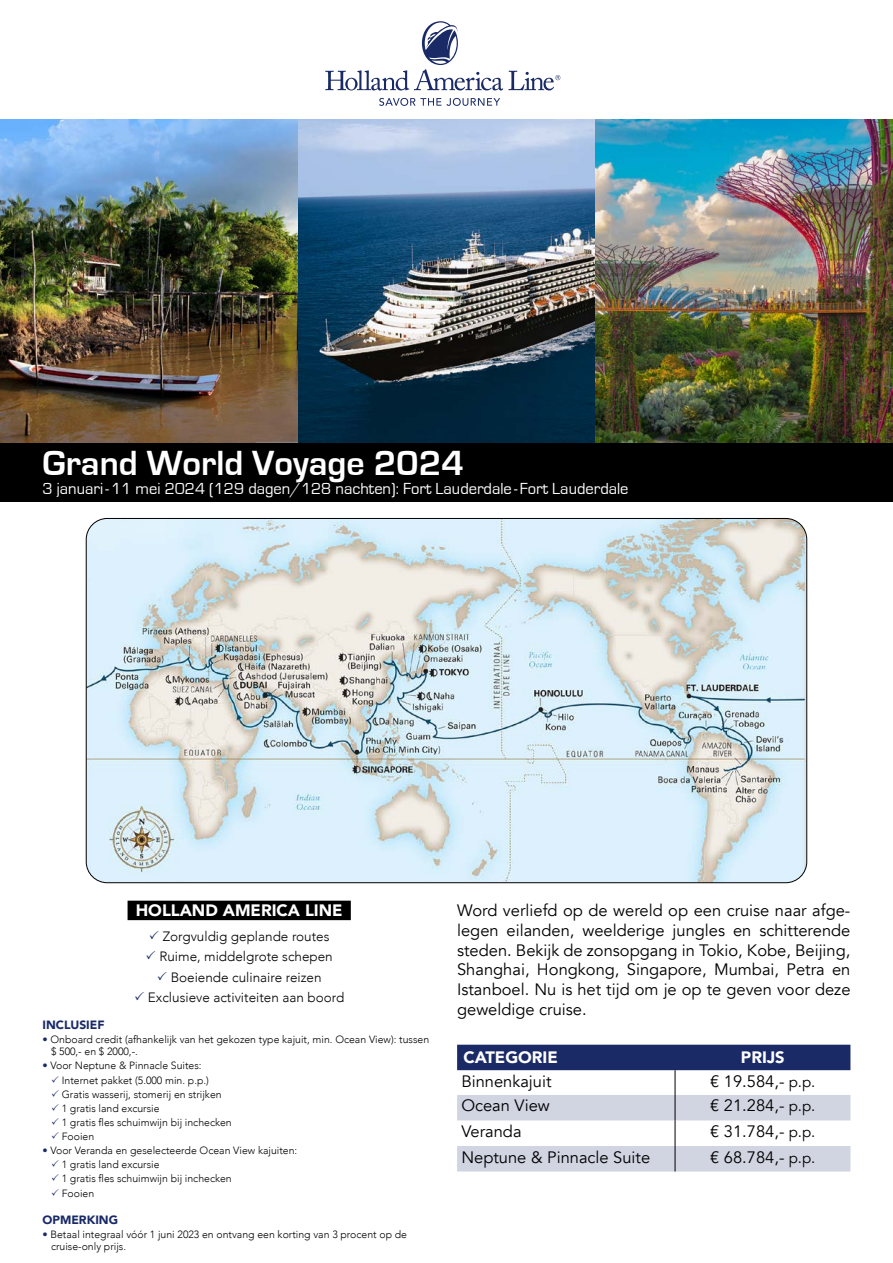
<style>
.page{position:relative;width:893px;height:1263px;background:#fff}
.page>*{position:absolute;margin:0;border:0;box-sizing:border-box;transform-origin:0 0}
.t1{font:700 36px "Eurostile";color:#fff}
.t2{font:16.5px/19.8px "Avenir";color:#000;text-align:justify}
.t3{font:16.5px "Eurostile";color:#fff}
.t4{font:900 16.5px "Avenir";color:#fff}
.t5{font:300 13.5px/20.4px "Avenir";color:#000;text-align:center}
.t6{font:900 12px "Avenir";color:#192a67}
.t7{font:300 10.5px/14.1px "Avenir";color:#000}
.s1{color:#192a67}
.s2{font-size:15px}
</style>
<div class="page">
<div style="left:0;top:443px;width:893px;height:59px;background:#000"></div>
<img style="left:86px;top:518px;width:721px;height:365px">
<div style="left:128px;top:901px;width:223px;height:19px;background:#000"></div>
<svg style="left:457px;top:1045px;width:393px;height:126px"></svg>
<img style="left:298px;top:119px;width:297px;height:323px">
<img style="left:595px;top:119px;width:298px;height:323px">
<img style="left:0;top:119px;width:298px;height:323px">
<svg style="left:379px;top:98px;width:121px;height:8px"></svg>
<svg style="left:325px;top:21px;width:178px;height:70px"></svg>
<svg style="left:509px;top:71px;width:51px;height:19px"></svg>
<h1 class="t1" style="left:43px;top:443px;width:423px">Grand World Voyage 2024</h1>
<h2 class="t3" style="left:43px;top:480px;width:587px">3 januari -11 mei 2024 (129 dagen/128 nachten): Fort Lauderdale - Fort Lauderdale</h2>
<h2 class="t4" style="left:136px;top:896px;width:208px">HOLLAND AMERICA LINE</h2>
<p class="t5" style="left:148px;top:926px;width:198px">Zorgvuldig geplande routes<br>Ruime, middelgrote schepen<br>Boeiende culinaire reizen<br>Exclusieve activiteiten aan boord</p>
<p class="t6" style="left:43px;top:1015px;width:64px">INCLUSIEF</p>
<p class="t7" style="left:51px;top:1034px;width:380px;line-height:12px;text-indent:-9px"><span class="s1">•</span> Onboard credit (afhankelijk van het gekozen type kajuit, min. Ocean View): tussen $ 500,- en $ 2000,-.</p>
<p class="t7" style="left:62px;top:1059px;width:171px;text-indent:-19px"><span class="s1">•</span> Voor Neptune &amp; Pinnacle Suites:<br>Internet pakket (5.000 min. p.p.)<br>Gratis wasserij, stomerij en strijken<br>1 gratis land excursie<br>1 gratis fles schuimwijn bij inchecken<br>Fooien</p>
<p class="t7" style="left:62px;top:1143px;width:237px;text-indent:-19px"><span class="s1">•</span> Voor Veranda en geselecteerde Ocean View kajuiten:<br>1 gratis land excursie<br>1 gratis fles schuimwijn bij inchecken<br>Fooien</p>
<p class="t6" style="left:43px;top:1209px;width:77px">OPMERKING</p>
<p class="t7" style="left:51px;top:1228px;width:358px;line-height:12px;text-indent:-9px"><span class="s1">•</span> Betaal integraal vóór 1 juni 2023 en ontvang een korting van 3 procent op de cruise-only prijs.</p>
<p class="t2" style="left:457px;top:901px;width:395px">Word verliefd op de wereld op een cruise naar afge&shy;legen eilanden, weelderige jungles en schitterende steden. Bekijk de zonsopgang in Tokio, Kobe, Beijing, Shanghai, Hongkong, Singapore, Mumbai, Petra en Istanboel. Nu is het tijd om je op te geven voor deze geweldige cruise.</p>
<h2 class="t4" style="left:463px;top:1043px;width:96px">CATEGORIE</h2>
<h2 class="t4" style="left:741px;top:1043px;width:45px">PRIJS</h2>
<h2 class="t2" style="left:461px;top:1071px;width:92px">Binnenkajuit</h2>
<h2 class="t2" style="left:710px;top:1071px;width:107px">€ 19.584,- <span class="s2">p.p.</span></h2>
<h2 class="t2" style="left:461px;top:1096px;width:90px">Ocean View</h2>
<h2 class="t2" style="left:710px;top:1096px;width:107px">€ 21.284,- <span class="s2">p.p.</span></h2>
<h2 class="t2" style="left:461px;top:1122px;width:62px">Veranda</h2>
<h2 class="t2" style="left:710px;top:1122px;width:107px">€ 31.784,- <span class="s2">p.p.</span></h2>
<h2 class="t2" style="left:461px;top:1147px;width:190px">Neptune &amp; Pinnacle Suite</h2>
<h2 class="t2" style="left:710px;top:1147px;width:107px">€ 68.784,- <span class="s2">p.p.</span></h2>
</div>
